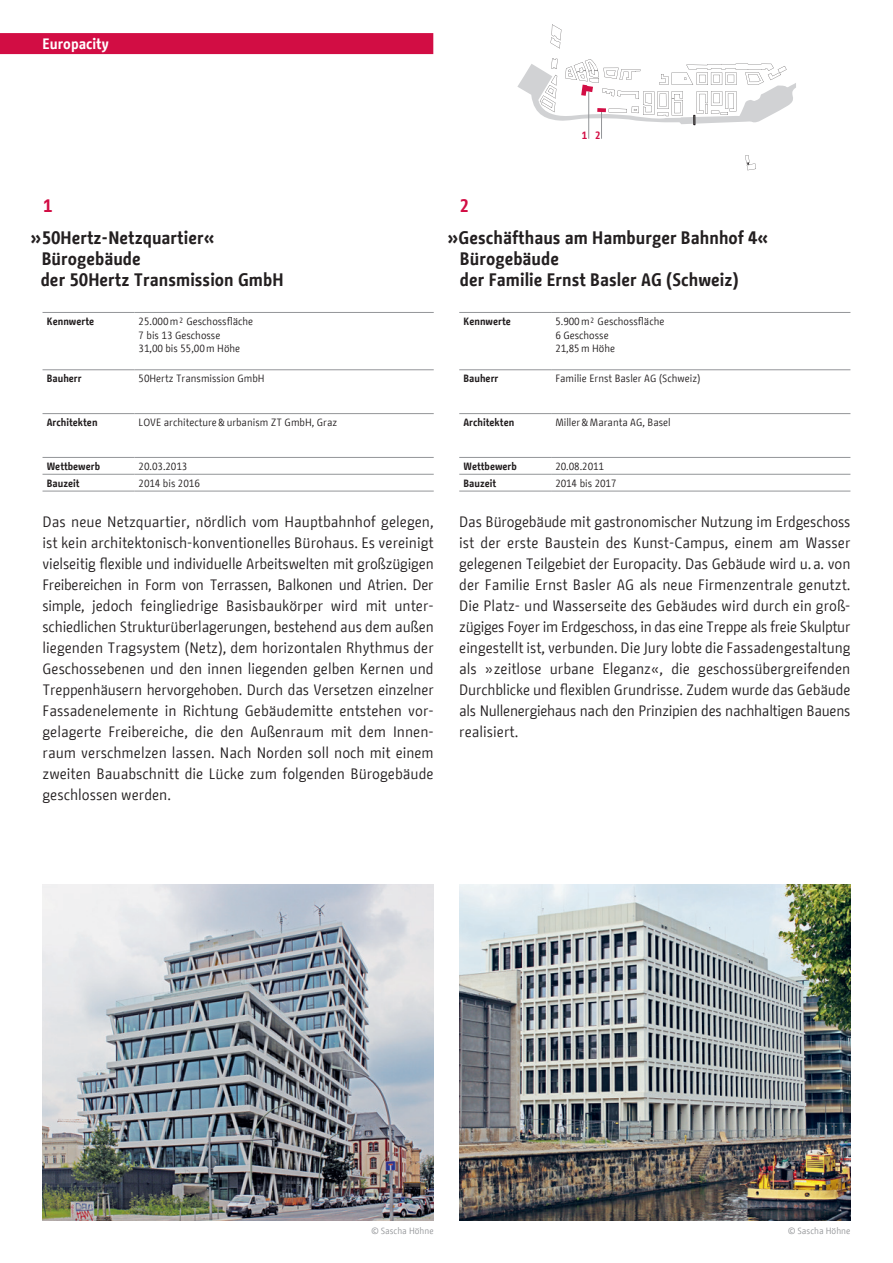
<style>
.page{position:relative;width:893px;height:1263px;background:#fff}
.page>*{position:absolute;margin:0;border:0;box-sizing:border-box;transform-origin:0 0}
.t1{font:700 18px/21px "BMF Change";color:#231f20}
.t2{font:700 18px "BMF Change";color:#d20d44}
.t3{font:15px/21px "BMF Change";color:#231f20;text-align:justify}
.t4{font:700 15px "BMF Change";color:#fff}
.t5{font:10.5px/13.5px "BMF Change";color:#231f20}
.t6{font:700 10.5px "BMF Change";color:#231f20}
.t7{font:700 10.5px "BMF Change";color:#d20d44}
.t8{font:9px "BMF Change";color:#939598}
</style>
<div class="page">
<div style="left:0;top:33px;width:423px;height:21px;background:#d20d44"></div>
<svg style="left:551px;top:24px;width:10px;height:24px"></svg>
<svg style="left:745px;top:155px;width:11px;height:15px"></svg>
<hr style="left:459px;top:491px;width:92px;height:1px;background:#939598">
<hr style="left:551px;top:491px;width:299px;height:1px;background:#939598">
<hr style="left:459px;top:474px;width:92px;height:1px;background:#939598">
<hr style="left:551px;top:474px;width:299px;height:1px;background:#939598">
<hr style="left:459px;top:457px;width:92px;height:1px;background:#939598">
<hr style="left:551px;top:457px;width:299px;height:1px;background:#939598">
<hr style="left:459px;top:413px;width:92px;height:1px;background:#939598">
<hr style="left:551px;top:413px;width:299px;height:1px;background:#939598">
<hr style="left:459px;top:369px;width:92px;height:1px;background:#939598">
<hr style="left:551px;top:369px;width:299px;height:1px;background:#939598">
<hr style="left:459px;top:312px;width:92px;height:1px;background:#939598">
<hr style="left:551px;top:312px;width:299px;height:1px;background:#939598">
<hr style="left:43px;top:491px;width:91px;height:1px;background:#939598">
<hr style="left:134px;top:491px;width:300px;height:1px;background:#939598">
<hr style="left:43px;top:474px;width:91px;height:1px;background:#939598">
<hr style="left:134px;top:474px;width:300px;height:1px;background:#939598">
<hr style="left:43px;top:457px;width:91px;height:1px;background:#939598">
<hr style="left:134px;top:457px;width:300px;height:1px;background:#939598">
<hr style="left:43px;top:413px;width:91px;height:1px;background:#939598">
<hr style="left:134px;top:413px;width:300px;height:1px;background:#939598">
<hr style="left:43px;top:369px;width:91px;height:1px;background:#939598">
<hr style="left:134px;top:369px;width:300px;height:1px;background:#939598">
<hr style="left:43px;top:312px;width:91px;height:1px;background:#939598">
<hr style="left:134px;top:312px;width:300px;height:1px;background:#939598">
<svg style="left:517px;top:58px;width:279px;height:81px"></svg>
<img style="left:43px;top:884px;width:391px;height:336px">
<img style="left:459px;top:884px;width:391px;height:336px">
<p class="t4" style="left:43px;top:33px;width:68px">Europacity</p>
<p class="t7" style="left:582px;top:128px;width:20px">1 2</p>
<p class="t2" style="left:43px;top:193px;width:11px">1</p>
<p class="t1" style="left:41px;top:227px;width:244px;text-indent:-10px">»50Hertz-Netzquartier«<br>Bürogebäude<br>der 50Hertz Transmission GmbH</p>
<p class="t6" style="left:47px;top:314px;width:49px">Kennwerte</p>
<p class="t5" style="left:139px;top:315px;width:116px">25.000 m² Geschossfläche<br>7 bis 13 Geschosse<br>31,00 bis 55,00 m Höhe</p>
<p class="t6" style="left:47px;top:371px;width:36px">Bauherr</p>
<p class="t5" style="left:139px;top:372px;width:127px">50Hertz Transmission GmbH</p>
<p class="t6" style="left:47px;top:415px;width:52px">Architekten</p>
<p class="t5" style="left:139px;top:416px;width:200px">LOVE architecture &amp; urbanism ZT GmbH, Graz</p>
<p class="t6" style="left:47px;top:459px;width:55px">Wettbewerb</p>
<p class="t5" style="left:139px;top:460px;width:50px">20.03.2013</p>
<p class="t6" style="left:47px;top:476px;width:34px">Bauzeit</p>
<p class="t5" style="left:139px;top:476px;width:63px">2014 bis 2016</p>
<p class="t3" style="left:42px;top:512px;width:393px">Das neue Netzquartier, nördlich vom Hauptbahnhof gelegen, ist kein architektonisch-konventionelles Bürohaus. Es vereinigt vielseitig flexible und individuelle Arbeitswelten mit großzügigen Freibereichen in Form von Terrassen, Balkonen und Atrien. Der simple, jedoch feingliedrige Basisbaukörper wird mit unter&shy;schiedlichen Strukturüberlagerungen, bestehend aus dem außen liegenden Tragsystem (Netz), dem horizontalen Rhythmus der Geschossebenen und den innen liegenden gelben Kernen und Treppenhäusern hervorgehoben. Durch das Versetzen einzelner Fassadenelemente in Richtung Gebäudemitte entstehen vor&shy;gelagerte Freibereiche, die den Außenraum mit dem Innen&shy;raum verschmelzen lassen. Nach Norden soll noch mit einem zweiten Bauabschnitt die Lücke zum folgenden Bürogebäude geschlossen werden.</p>
<p class="t2" style="left:460px;top:193px;width:11px">2</p>
<p class="t1" style="left:460px;top:227px;width:310px;text-indent:-13px">»Geschäfthaus am Hamburger Bahnhof 4«<br>Bürogebäude<br>der Familie Ernst Basler AG (Schweiz)</p>
<p class="t6" style="left:463px;top:314px;width:49px">Kennwerte</p>
<p class="t5" style="left:555px;top:315px;width:111px">5.900 m² Geschossfläche<br>6 Geschosse<br>21,85 m Höhe</p>
<p class="t6" style="left:463px;top:371px;width:36px">Bauherr</p>
<p class="t5" style="left:555px;top:372px;width:147px">Familie Ernst Basler AG (Schweiz)</p>
<p class="t6" style="left:463px;top:415px;width:52px">Architekten</p>
<p class="t5" style="left:555px;top:416px;width:117px">Miller &amp; Maranta AG, Basel</p>
<p class="t6" style="left:463px;top:459px;width:55px">Wettbewerb</p>
<p class="t5" style="left:555px;top:460px;width:50px">20.08.2011</p>
<p class="t6" style="left:463px;top:476px;width:34px">Bauzeit</p>
<p class="t5" style="left:555px;top:476px;width:63px">2014 bis 2017</p>
<p class="t3" style="left:459px;top:512px;width:393px">Das Bürogebäude mit gastronomischer Nutzung im Erdgeschoss ist der erste Baustein des Kunst-Campus, einem am Wasser gelegenen Teilgebiet der Europacity. Das Gebäude wird u.a. von der Familie Ernst Basler AG als neue Firmenzentrale genutzt.<br>Die Platz- und Wasserseite des Gebäudes wird durch ein groß&shy;zügiges Foyer im Erdgeschoss, in das eine Treppe als freie Skulptur eingestellt ist, verbunden. Die Jury lobte die Fassadengestaltung als »zeitlose urbane Eleganz«, die geschossübergreifenden Durchblicke und flexiblen Grundrisse. Zudem wurde das Gebäude als Nullenergiehaus nach den Prinzipien des nachhaltigen Bauens</p>
<p class="t3" style="left:459px;top:722px;width:61px">realisiert.</p>
<p class="t8" style="left:371px;top:1224px;width:64px">© Sascha Höhne</p>
<p class="t8" style="left:788px;top:1224px;width:64px">© Sascha Höhne</p>
</div>
